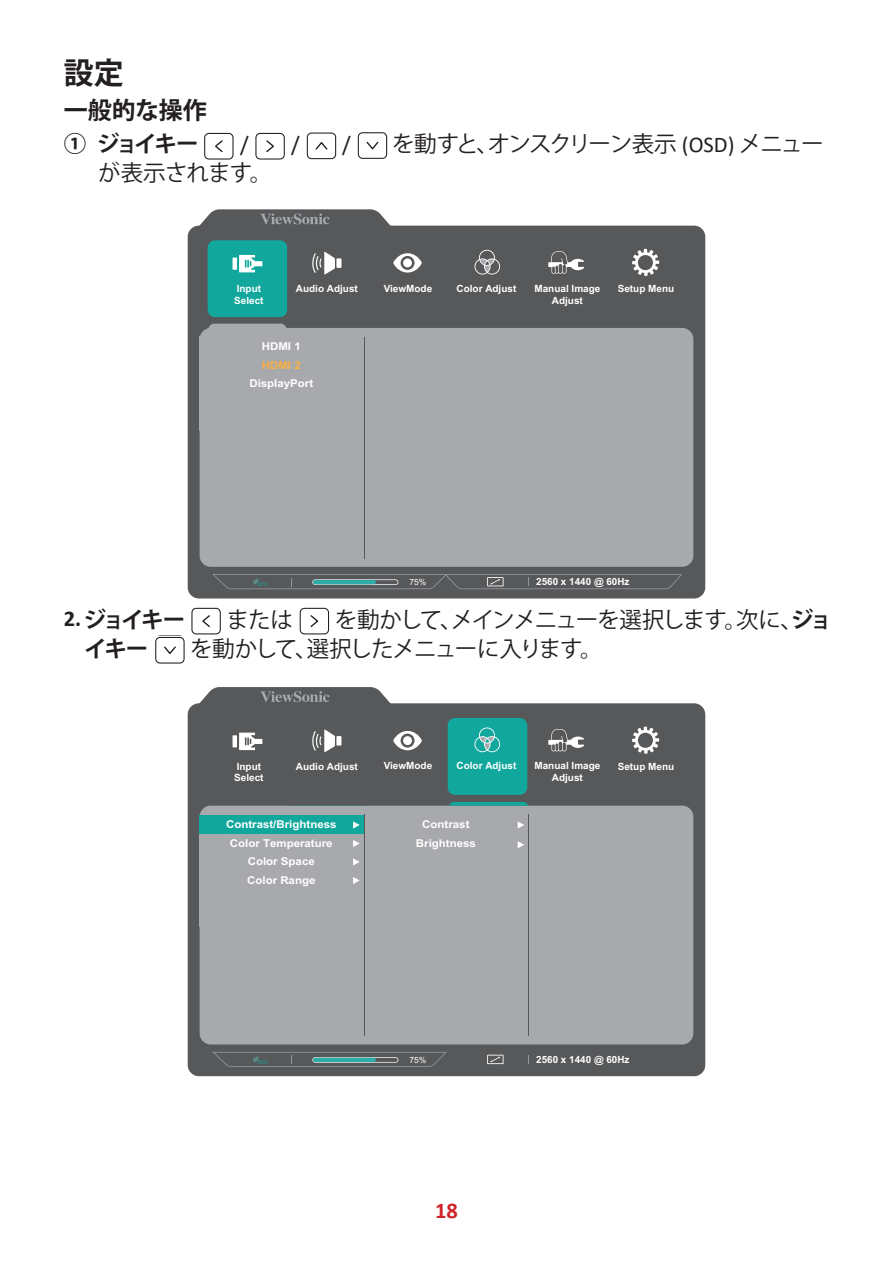
<style>
.page{position:relative;width:893px;height:1263px;background:#fff}
.page>*{position:absolute;margin:0;border:0;box-sizing:border-box;transform-origin:0 0}
.t1{font:700 30px "Koz Go Pro";color:#231f20}
.t2{font:700 24px "Koz Go Pro";color:#231f20}
.t3{font:22.5px "Koz Go Pro";letter-spacing:-.04em;color:#231f20}
.t4{font:22.5px "Koz Go Pro";letter-spacing:-.06em;color:#231f20}
.t5{font:22.5px "Koz Go Pro";letter-spacing:-.08em;color:#231f20}
.t6{font:700 22.5px "Koz Go Pro";letter-spacing:-.1em;color:#231f20}
.t7{font:22.5px "Calibri";color:#231f20}
.t8{font:700 22.5px "Calibri";color:#d1232a}
.t9{font:700 10.8px/18.5px "Arial";color:#fff;text-align:center;scale:1.06 1}
.t10{font:700 10.8px "Arial";color:#fbb041;scale:1.06 1}
.t11{font:700 9.9px/12px "Arial";color:#fff}
.t12{font:8.55px "Arial";color:#fff}
.s1{font-family:"Calibri"}
.s2{font-weight:700}
</style>
<div class="page">
<div style="left:204px;top:133px;width:30px;height:27px;border:1px solid #231f20;border-radius:4px"></div>
<svg style="left:215px;top:140px;width:8px;height:13px"></svg>
<div style="left:255px;top:133px;width:30px;height:27px;border:1px solid #231f20;border-radius:4px"></div>
<svg style="left:266px;top:140px;width:8px;height:13px"></svg>
<div style="left:307px;top:133px;width:29px;height:26px;border:1px solid #231f20;border-radius:4px"></div>
<svg style="left:315px;top:142px;width:13px;height:8px"></svg>
<div style="left:358px;top:132px;width:29px;height:27px;border:1px solid #231f20;border-radius:4px"></div>
<svg style="left:366px;top:141px;width:13px;height:9px"></svg>
<div style="left:188px;top:226px;width:517px;height:372px;background:#57585a;border-radius:11px"></div>
<svg style="left:208px;top:324px;width:79px;height:4px"></svg>
<div style="left:200px;top:328px;width:493px;height:239px;background:#a8a9ad;border-radius:11px"></div>
<div style="left:208px;top:240px;width:79px;height:77px;background:#12a79d;border-radius:7px"></div>
<hr style="left:364px;top:337px;width:1px;height:222px;background:#57585a">
<svg style="left:212px;top:574px;width:470px;height:15px"></svg>
<svg style="left:194px;top:209px;width:202px;height:18px"></svg>
<svg style="left:632px;top:249px;width:27px;height:27px"></svg>
<svg style="left:393px;top:253px;width:29px;height:20px"></svg>
<div style="left:403px;top:258px;width:9px;height:9px;background:#fff;border-radius:50%"></div>
<svg style="left:548px;top:251px;width:36px;height:23px"></svg>
<hr style="left:233px;top:258px;width:4px;height:12px;background:#fff">
<svg style="left:239px;top:255px;width:23px;height:17px"></svg>
<div style="left:336px;top:258px;width:5px;height:10px;background:#fff"></div>
<svg style="left:312px;top:252px;width:23px;height:23px"></svg>
<svg style="left:474px;top:250px;width:26px;height:25px"></svg>
<div style="left:191px;top:608px;width:30px;height:26px;border:1px solid #231f20;border-radius:4px"></div>
<svg style="left:202px;top:615px;width:8px;height:12px"></svg>
<div style="left:300px;top:608px;width:29px;height:26px;border:1px solid #231f20;border-radius:4px"></div>
<svg style="left:310px;top:615px;width:9px;height:12px"></svg>
<div style="left:155px;top:637px;width:30px;height:26px;border:1px solid #231f20;border-radius:4px"></div>
<svg style="left:164px;top:646px;width:12px;height:8px"></svg>
<svg style="left:160px;top:636px;width:20px;height:1px"></svg>
<div style="left:188px;top:703px;width:517px;height:373px;background:#57585a;border-radius:11px"></div>
<div style="left:200px;top:806px;width:493px;height:238px;background:#a8a9ad;border-radius:11px"></div>
<div style="left:448px;top:718px;width:79px;height:77px;background:#12a79d;border-radius:7px"></div>
<svg style="left:353px;top:877px;width:7px;height:7px"></svg>
<div style="left:200px;top:816px;width:164px;height:18px;background:#12a79d"></div>
<svg style="left:353px;top:821px;width:7px;height:7px"></svg>
<svg style="left:518px;top:821px;width:6px;height:7px"></svg>
<hr style="left:528px;top:814px;width:1px;height:222px;background:#57585a">
<hr style="left:364px;top:814px;width:1px;height:222px;background:#57585a">
<svg style="left:487px;top:1055px;width:17px;height:9px"></svg>
<svg style="left:212px;top:1052px;width:235px;height:15px"></svg>
<svg style="left:194px;top:687px;width:202px;height:18px"></svg>
<svg style="left:288px;top:805px;width:80px;height:1px"></svg>
<svg style="left:448px;top:802px;width:81px;height:4px"></svg>
<svg style="left:518px;top:841px;width:6px;height:7px"></svg>
<svg style="left:632px;top:727px;width:27px;height:27px"></svg>
<svg style="left:393px;top:731px;width:29px;height:19px"></svg>
<div style="left:403px;top:736px;width:9px;height:9px;background:#fff;border-radius:50%"></div>
<svg style="left:548px;top:729px;width:36px;height:22px"></svg>
<hr style="left:233px;top:735px;width:4px;height:12px;background:#fff">
<svg style="left:239px;top:733px;width:23px;height:17px"></svg>
<div style="left:336px;top:736px;width:5px;height:9px;background:#fff"></div>
<svg style="left:312px;top:729px;width:23px;height:23px"></svg>
<svg style="left:474px;top:727px;width:26px;height:25px"></svg>
<svg style="left:353px;top:858px;width:7px;height:7px"></svg>
<svg style="left:353px;top:840px;width:7px;height:7px"></svg>
<h1 class="t1" style="left:64px;top:54px;width:61px">設定</h1>
<h2 class="t2" style="left:64px;top:95px;width:145px">一般的な操作</h2>
<h3 class="t6" style="left:64px;top:129px;width:136px">① ジョイキー</h3>
<h3 class="t7" style="left:240px;top:129px;width:10px">/</h3>
<h3 class="t7" style="left:291px;top:129px;width:10px">/</h3>
<h3 class="t7" style="left:342px;top:129px;width:10px">/</h3>
<h3 class="t5" style="left:392px;top:129px;width:433px">を動すと、オンスクリーン表示 <span class="s1">(OSD)</span> メニュー</h3>
<h3 class="t3" style="left:98px;top:158px;width:175px">が表示されます。</h3>
<p class="t11" style="left:234px;top:282px;width:31px">Input<br>Select</p>
<p class="t11" style="left:296px;top:282px;width:63px">Audio Adjust</p>
<p class="t9" style="left:262px;top:337px;width:38px">HDMI 1</p>
<p class="t10" style="left:262px;top:357px;width:38px">HDMI 2</p>
<p class="t9" style="left:249px;top:375px;width:62px">DisplayPort</p>
<p class="t11" style="left:384px;top:282px;width:50px">ViewMode</p>
<p class="t11" style="left:457px;top:282px;width:61px">Color Adjust</p>
<p class="t11" style="left:534px;top:282px;width:67px">Manual Image</p>
<p class="t11" style="left:618px;top:282px;width:58px">Setup Menu</p>
<p class="t11" style="left:552px;top:294px;width:32px">Adjust</p>
<p class="t12" style="left:409px;top:576px;width:19px">75%</p>
<p class="t11" style="left:536px;top:576px;width:95px">2560 x 1440 @ 60Hz</p>
<h3 class="t6" style="left:64px;top:605px;width:123px"><span class="s1">2.</span> ジョイキー</h3>
<h3 class="t3" style="left:227px;top:605px;width:68px">または</h3>
<h3 class="t4" style="left:335px;top:605px;width:498px">を動かして、メインメニューを選択します。次に、<span class="s2">ジョ</span></h3>
<h3 class="t6" style="left:84px;top:634px;width:66px">イキー</h3>
<h3 class="t3" style="left:190px;top:634px;width:414px">を動かして、選択したメニューに入ります。</h3>
<p class="t11" style="left:384px;top:760px;width:50px">ViewMode</p>
<p class="t11" style="left:457px;top:760px;width:61px">Color Adjust</p>
<p class="t11" style="left:534px;top:760px;width:67px">Manual Image</p>
<p class="t11" style="left:618px;top:760px;width:58px">Setup Menu</p>
<p class="t11" style="left:552px;top:772px;width:32px">Adjust</p>
<p class="t11" style="left:234px;top:760px;width:31px">Input<br>Select</p>
<p class="t11" style="left:296px;top:760px;width:63px">Audio Adjust</p>
<p class="t9" style="left:226px;top:815px;width:106px">Contrast/Brightness<br>Color Temperature<br>Color Space<br>Color Range</p>
<p class="t9" style="left:416px;top:815px;width:58px">Contrast<br>Brightness</p>
<p class="t12" style="left:409px;top:1054px;width:19px">75%</p>
<p class="t11" style="left:536px;top:1053px;width:95px">2560 x 1440 @ 60Hz</p>
<h3 class="t8" style="left:435px;top:1194px;width:24px">18</h3>
</div>
